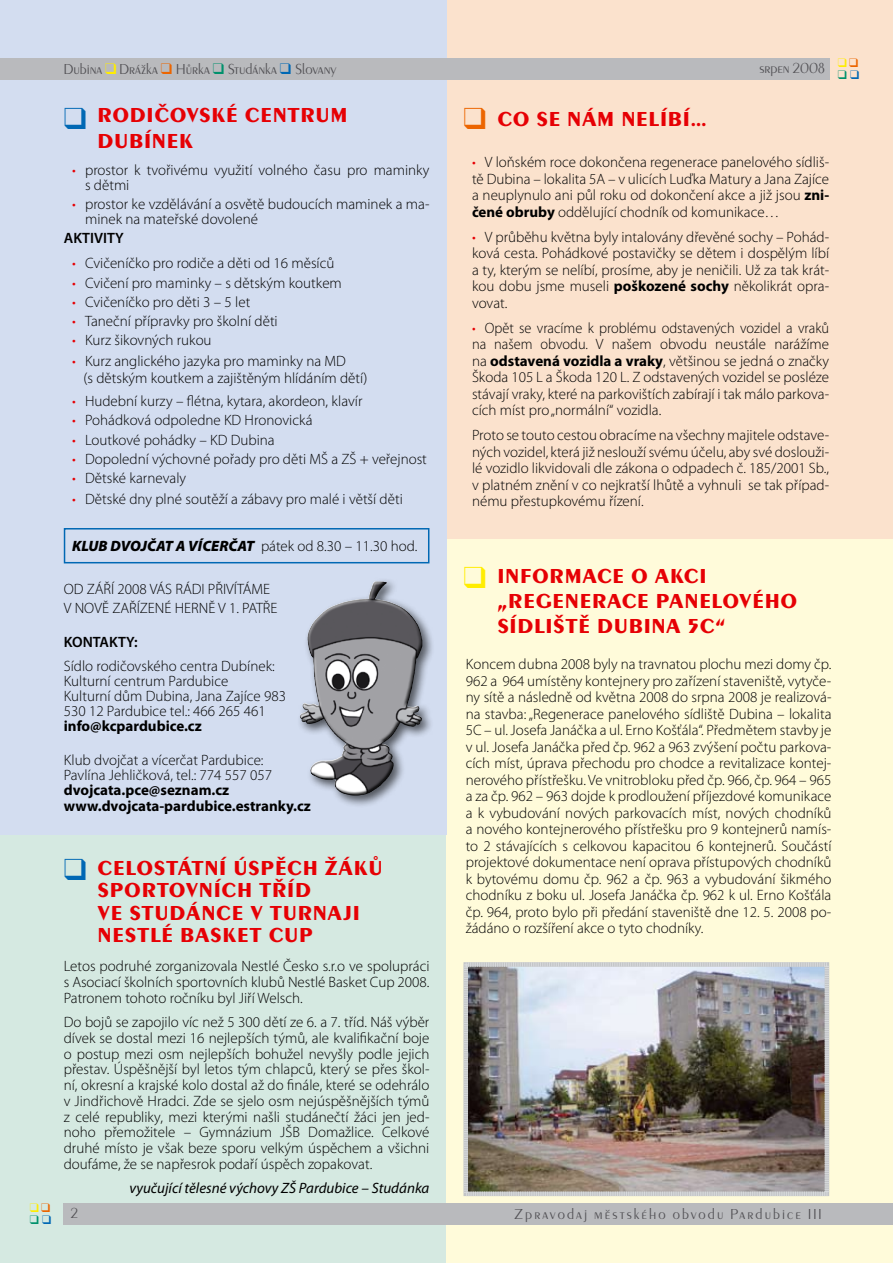
<style>
.page{position:relative;width:893px;height:1263px;background:#fff}
.page>*{position:absolute;margin:0;border:0;box-sizing:border-box;transform-origin:0 0}
.t1{font:700 21px/22.5px "Peignot DOT";letter-spacing:.065em;color:#e60004}
.t2{font:300 15px/16.5px "Myriad Pro";color:#000;text-align:justify}
.t3{font:300 15px/16.5px "Myriad Pro";color:#000;text-align:justify;scale:.96 1}
.t4{font:700 15px/16.5px "Myriad Pro";color:#000}
.t5{font:300 15px "Peignot DOT";letter-spacing:.01em;color:#504f53}
.t6{font:italic 15px "Myriad Pro";color:#000}
.t7{font:300 15px "Peignot DOT";letter-spacing:.14em;color:#504f53}
.t8{font:600 15px "Myriad Pro";color:#000}
.s1{color:#ffed00}
.s2{color:#ec6500}
.s3{color:#00916c}
.s4{color:#0068b4}
.s5{color:#e60004}
.s6{font-weight:900;font-style:italic}
.s7{font-weight:700}
</style>
<div class="page">
<div style="left:0;top:829px;width:452px;height:434px;background:#d5e9e1"></div>
<div style="left:446px;top:536px;width:447px;height:727px;background:#fffbda"></div>
<div style="left:446px;top:0;width:447px;height:539px;background:#fbe2cd"></div>
<div style="left:0;top:0;width:446px;height:835px;background:#d3ddf0"></div>
<div style="left:64px;top:1203px;width:829px;height:22px;background:#b9babd"></div>
<div style="left:0;top:58px;width:829px;height:21px;background:#b9babd"></div>
<img style="left:463px;top:962px;width:367px;height:235px">
<div style="left:296px;top:577px;width:181px;height:253px;background:#000;opacity:.6"></div>
<div style="left:280px;top:573px;width:163px;height:232px;background:#000;opacity:.75"></div>
<div style="left:64px;top:528px;width:365px;height:35px;border:2px solid #0068b4"></div>
<svg style="left:464px;top:577px;width:13px;height:11px"></svg>
<p class="t5" style="left:64px;top:60px;width:274px">Dubina <span class="s1">❑</span> Drážka <span class="s2">❑</span> Hůrka <span class="s3">❑</span> Studánka <span class="s4">❑</span> Slovany</p>
<p class="t5" style="left:759px;top:60px;width:100px">srpen 2008 <sup>❑</sup> <sup>❑</sup></p>
<h1 class="t1" style="left:98px;top:104px;width:162px">RODIČOVSKÉ CENT</h1>
<h1 class="t1" style="left:301px;top:104px;width:31px">RUM</h1>
<h1 class="t1" style="left:98px;top:129px;width:31px">DUBÍNEK</h1>
<p class="t2" style="left:85px;top:162px;width:346px;line-height:15px;text-indent:-13px"><span class="s5">•</span> prostor k tvořivému využití volného času pro maminky s dětmi</p>
<p class="t2" style="left:85px;top:197px;width:346px;line-height:15px;text-indent:-13px"><span class="s5">•</span> prostor ke vzdělávání a osvětě budoucích maminek a ma&shy;minek na mateřské dovolené</p>
<p class="t8" style="left:64px;top:229px;width:62px">AKTIVITY</p>
<p class="t2" style="left:72px;top:255px;width:264px"><span class="s5">•</span> Cvičeníčko pro rodiče a děti od 16 měsíců</p>
<p class="t2" style="left:72px;top:274px;width:271px"><span class="s5">•</span> Cvičení pro maminky – s dětským koutkem</p>
<p class="t2" style="left:72px;top:294px;width:180px"><span class="s5">•</span> Cvičeníčko pro děti 3 – 5 let</p>
<p class="t2" style="left:72px;top:313px;width:207px"><span class="s5">•</span> Taneční přípravky pro školní děti</p>
<p class="t2" style="left:72px;top:332px;width:141px"><span class="s5">•</span> Kurz šikovných rukou</p>
<p class="t2" style="left:83px;top:353px;width:285px;text-indent:-11px"><span class="s5">•</span> Kurz anglického jazyka pro maminky na MD<br>(s dětským koutkem a zajištěným hlídáním dětí)</p>
<p class="t2" style="left:72px;top:393px;width:292px"><span class="s5">•</span> Hudební kurzy – flétna, kytara, akordeon, klavír</p>
<p class="t2" style="left:72px;top:412px;width:242px"><span class="s5">•</span> Pohádková odpoledne KD Hronovická</p>
<p class="t2" style="left:72px;top:431px;width:204px"><span class="s5">•</span> Loutkové pohádky – KD Dubina</p>
<p class="t2" style="left:72px;top:451px;width:356px"><span class="s5">•</span> Dopolední výchovné pořady pro děti MŠ a ZŠ + veřejnost</p>
<p class="t2" style="left:72px;top:470px;width:115px"><span class="s5">•</span> Dětské karnevaly</p>
<p class="t2" style="left:72px;top:491px;width:332px"><span class="s5">•</span> Dětské dny plné soutěží a zábavy pro malé i větší děti</p>
<p class="t2" style="left:72px;top:538px;width:347px"><span class="s6">KLUB DVOJČAT A VÍCERČAT</span> pátek od 8.30 – 11.30 hod.</p>
<p class="t2" style="left:64px;top:579px;width:215px;line-height:19.2px">OD ZÁŘÍ 2008 VÁS RÁDI PŘIVÍTÁME<br>V NOVĚ ZAŘÍZENÉ HERNĚ V 1. PATŘE</p>
<p class="t8" style="left:64px;top:633px;width:75px">KONTAKTY:</p>
<p class="t2" style="left:64px;top:658px;width:224px;line-height:15px;text-align:left">Sídlo rodičovského centra Dubínek:<br>Kulturní centrum Pardubice<br>Kulturní dům Dubina, Jana Zajíce 983<br>530 12 Pardubice tel.: 466 265 461</p>
<p class="t4" style="left:64px;top:717px;width:139px">info@kcpardubice.cz</p>
<p class="t2" style="left:64px;top:752px;width:210px;line-height:15px">Klub dvojčat a vícerčat Pardubice:<br>Pavlína Jehličková, tel.: 774 557 057</p>
<p class="t4" style="left:64px;top:781px;width:249px">dvojcata.pce@seznam.cz www.dvojcata-pardubice.estranky.cz</p>
<h1 class="t1" style="left:98px;top:857px;width:286px">CELOSTÁTNÍ ÚSPĚCH ŽÁKŮ<br>SPOR</h1>
<h1 class="t1" style="left:98px;top:879px;width:263px;text-indent:59px">TOVNÍCH TŘÍD<br>VE STUDÁNCE V TURNAJ I<br>NESTLÉ BAS</h1>
<h1 class="t1" style="left:223px;top:924px;width:90px">KET CUP</h1>
<p class="t2" style="left:64px;top:958px;width:367px;line-height:15.8px">Letos podruhé zorganizovala Nestlé Česko s.r.o ve spolupráci s Asociací školních sportovních klubů Nestlé Basket Cup 2008.<br>Patronem tohoto ročníku byl Jiří Welsch.</p>
<p class="t2" style="left:64px;top:1014px;width:367px;line-height:15.8px">Do bojů se zapojilo víc než 5 300 dětí ze 6. a 7. tříd. Náš výběr dívek se dostal mezi 16 nejlepších týmů, ale kvalifikační boje o postup mezi osm nejlepších bohužel nevyšly podle jejich přestav. Úspěšnější byl letos tým chlapců, který se přes škol&shy;ní, okresní a krajské kolo dostal až do finále, které se odehrálo v Jindřichově Hradci. Zde se sjelo osm nejúspěšnějších týmů z celé republiky, mezi kterými našli studánečtí žáci jen jed&shy;noho přemožitele – Gymnázium JŠB Domažlice. Celkové druhé místo je však beze sporu velkým úspěchem a všichni doufáme, že se napřesrok podaří úspěch zopakovat.</p>
<p class="t6" style="left:129px;top:1179px;width:302px">vyučující tělesné výchovy ZŠ Pardubice – Studánka</p>
<p class="t5" style="left:71px;top:1205px;width:9px">2</p>
<h1 class="t1" style="left:463px;top:107px;width:244px"><span class="s2">❑</span> CO SE NÁM NELÍBÍ…</h1>
<p class="t2" style="left:472px;top:154px;width:359px"><span class="s5">•</span> V loňském roce dokončena regenerace panelového sídliš&shy;tě Dubina – lokalita 5A – v ulicích Luďka Matury a Jana Zajíce a neuplynulo ani půl roku od dokončení akce a již jsou <span class="s7">zni&shy;čené obruby</span> oddělující chodník od komunikace…</p>
<p class="t2" style="left:472px;top:228px;width:359px"><span class="s5">•</span> V průběhu května byly intalovány dřevěné sochy – Pohád&shy;ková cesta. Pohádkové postavičky se dětem i dospělým líbí a ty, kterým se nelíbí, prosíme, aby je neničili. Už za tak krát&shy;kou dobu jsme museli <span class="s7">poškozené sochy</span> několikrát opra&shy;vovat.</p>
<p class="t3" style="left:472px;top:319px;width:374px"><span class="s5">•</span> Opět se vracíme k problému odstavených vozidel a vraků na našem obvodu. V našem obvodu neustále narážíme na <span class="s7">odstavená vozidla a vraky</span>, většinou se jedná o značky Škoda 105 L a Škoda 120 L. Z odstavených vozidel se posléze stávají vraky, které na parkovištích zabírají i tak málo parkova&shy;cích míst pro „normální“ vozidla.</p>
<p class="t2" style="left:472px;top:427px;width:359px">Proto se touto cestou obracíme na všechny majitele odstave&shy;ných vozidel, která již neslouží svému účelu, aby své doslouži&shy;lé vozidlo likvidovali dle zákona o odpadech č. 185/2001 Sb., v platném znění v co nejkratší lhůtě a vyhnuli se tak případ&shy;nému přestupkovému řízení.</p>
<h1 class="t1" style="left:497px;top:563px;width:300px;line-height:25.2px">INFORMACE O AKCI „REGENERACE PANELOVÉHO<br>SÍDLIŠTĚ DUBINA 5C“</h1>
<p class="t2" style="left:466px;top:656px;width:367px">Koncem dubna 2008 byly na travnatou plochu mezi domy čp.<br>962 a 964 umístěny kontejnery pro zařízení staveniště, vytyče&shy;ny sítě a následně od května 2008 do srpna 2008 je realizová&shy;na stavba: „Regenerace panelového sídliště Dubina – lokalita 5C – ul. Josefa Janáčka a ul. Erno Košťála“. Předmětem stavby je v ul. Josefa Janáčka před čp. 962 a 963 zvýšení počtu parkova&shy;cích míst, úprava přechodu pro chodce a revitalizace kontej&shy;nerového přístřešku. Ve vnitrobloku před čp. 966, čp. 964 – 965 a za čp. 962 – 963 dojde k prodloužení příjezdové komunikace a k vybudování nových parkovacích míst, nových chodníků a nového kontejnerového přístřešku pro 9 kontejnerů namís&shy;to 2 stávajících s celkovou kapacitou 6 kontejnerů. Součástí projektové dokumentace není oprava přístupových chodníků k bytovému domu čp. 962 a čp. 963 a vybudování šikmého chodníku z boku ul. Josefa Janáčka čp. 962 k ul. Erno Košťála čp. 964, proto bylo při předání staveniště dne 12. 5. 2008 po&shy;žádáno o rozšíření akce o tyto chodníky.</p>
<p class="t7" style="left:515px;top:1205px;width:309px">Zpravodaj městského obvodu Pardubice III</p>
</div>
